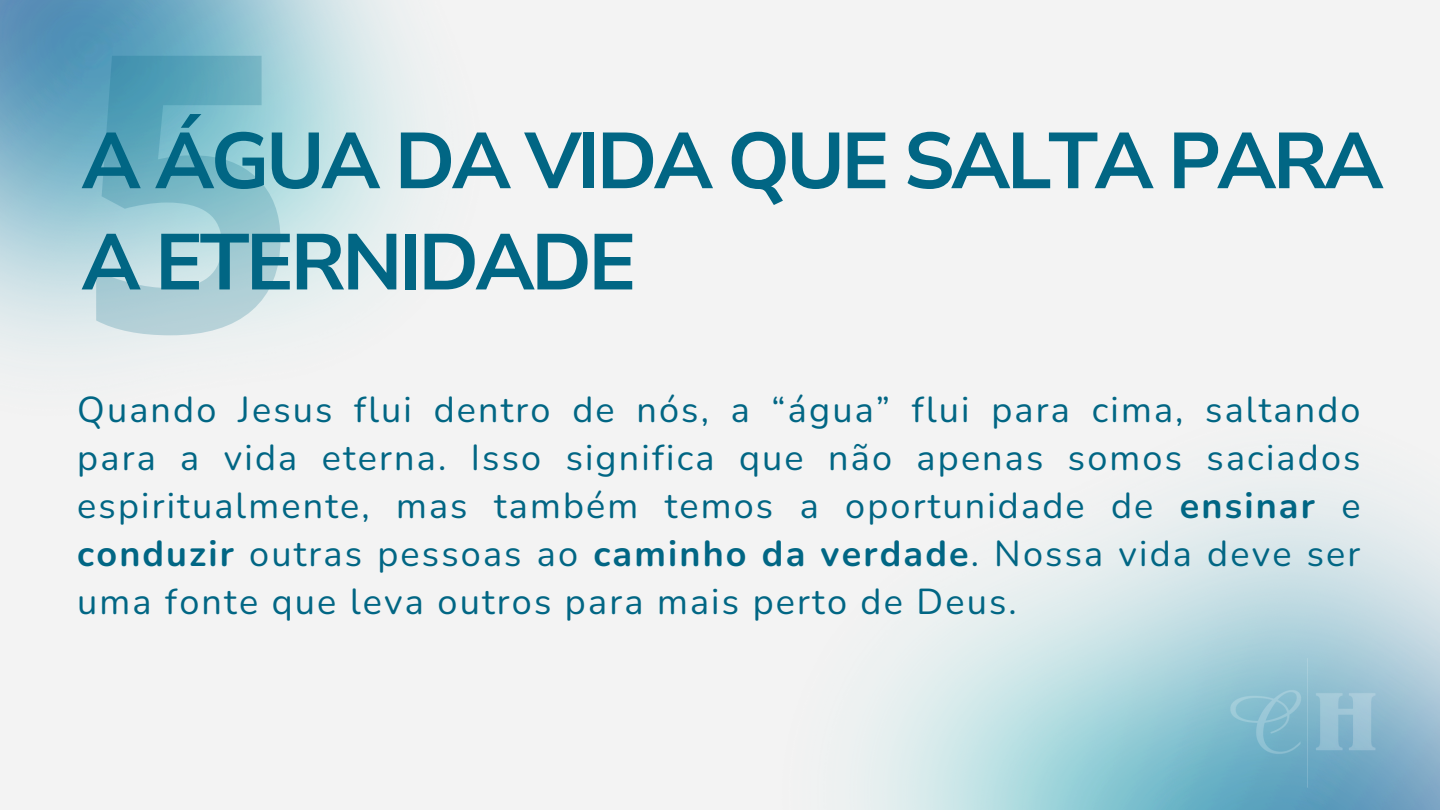
<style>
.page{position:relative;width:1440px;height:810px;background:#f3f3f3}
.page>*{position:absolute;margin:0;border:0;box-sizing:border-box;transform-origin:0 0}
.t1{font:700 386.4px "Open Sans";color:#016684}
.t2{font:700 79px/101.2px "Nunito Sans 10 pt";letter-spacing:-.055em;color:#016684}
.t3{font:36px/48px "Nunito";letter-spacing:.06em;color:#016684;text-align:justify}
.s1{font-weight:700}
</style>
<div class="page">
<img style="left:1178px;top:641px;width:262px;height:169px">
<img style="left:0;top:0;width:416px;height:353px">
<h1 class="t1" style="left:77px;top:-81px;width:222px">5</h1>
<p class="t2" style="left:81px;top:112px;width:1305px">A ÁGUA DA VIDA QUE SALTA PARA<br>A ETERNIDADE</p>
<p class="t3" style="left:77px;top:386px;width:1285px">Quando Jesus flui dentro de nós, a “água” flui para cima, saltando para a vida eterna. Isso significa que não apenas somos saciados espiritualmente, mas também temos a oportunidade de <span class="s1">ensinar</span> e <span class="s1">conduzir</span> outras pessoas ao <span class="s1">caminho da verdade</span>. Nossa vida deve ser uma fonte que leva outros para mais perto de Deus.</p>
</div>
